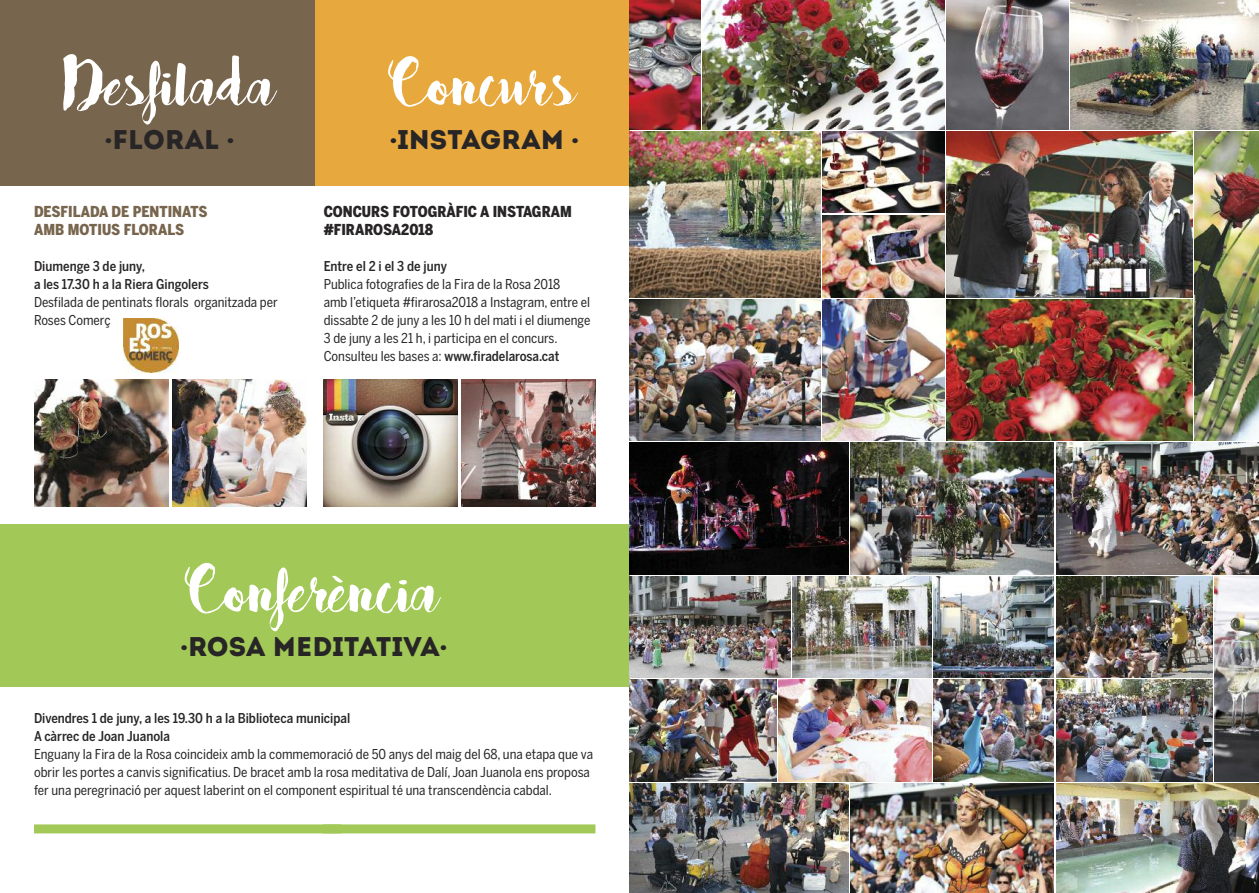
<style>
.page{position:relative;width:1259px;height:893px;background:#fff}
.page>*{position:absolute;margin:0;border:0;box-sizing:border-box;transform-origin:0 0}
.t1{font:75px "Bakery";letter-spacing:-.005em;color:#fff}
.t2{font:27px "Intro";color:#272526}
.t3{font:900 15px/18px "Benton Sans Cond";color:#272526}
.t4{font:900 15px/18px "Benton Sans Cond";color:#77654d}
.t5{font:13.5px/18px "Benton Sans Cond";color:#272526}
.t6{font:500 13.5px/18px "Benton Sans Cond";color:#272526}
.s1{font-weight:500}
</style>
<div class="page">
<div style="left:0;top:0;width:315px;height:185px;background:#77654d"></div>
<div style="left:315px;top:0;width:314px;height:185px;background:#e7a83e"></div>
<img style="left:34px;top:379px;width:134px;height:127px">
<img style="left:172px;top:379px;width:134px;height:127px">
<div style="left:0;top:524px;width:629px;height:163px;background:#a2c857"></div>
<img style="left:323px;top:379px;width:134px;height:127px">
<img style="left:461px;top:379px;width:134px;height:127px">
<div style="left:34px;top:824px;width:307px;height:9px;background:#a2c857"></div>
<div style="left:323px;top:824px;width:272px;height:9px;background:#a2c857"></div>
<img style="left:124px;top:319px;width:54px;height:54px">
<img style="left:629px;top:784px;width:219px;height:109px">
<img style="left:850px;top:784px;width:204px;height:109px">
<img style="left:1056px;top:784px;width:203px;height:109px">
<img style="left:629px;top:680px;width:147px;height:102px">
<img style="left:792px;top:576px;width:139px;height:102px">
<img style="left:629px;top:576px;width:161px;height:102px">
<img style="left:629px;top:443px;width:219px;height:131px">
<img style="left:629px;top:299px;width:191px;height:142px">
<img style="left:822px;top:299px;width:122px;height:142px">
<img style="left:947px;top:299px;width:245px;height:142px">
<img style="left:947px;top:132px;width:245px;height:165px">
<img style="left:822px;top:132px;width:122px;height:81px">
<img style="left:629px;top:132px;width:191px;height:165px">
<img style="left:629px;top:0;width:71px;height:130px">
<img style="left:702px;top:0;width:243px;height:130px">
<img style="left:947px;top:0;width:121px;height:130px">
<img style="left:1070px;top:0;width:189px;height:130px">
<img style="left:822px;top:215px;width:122px;height:82px">
<img style="left:1194px;top:132px;width:65px;height:309px">
<img style="left:850px;top:443px;width:204px;height:131px">
<img style="left:1056px;top:443px;width:203px;height:131px">
<img style="left:933px;top:576px;width:121px;height:102px">
<img style="left:1056px;top:576px;width:156px;height:102px">
<img style="left:778px;top:680px;width:153px;height:102px">
<img style="left:933px;top:680px;width:121px;height:102px">
<img style="left:1056px;top:680px;width:156px;height:102px">
<img style="left:1214px;top:576px;width:45px;height:206px">
<h1 class="t1" style="left:63px;top:48px;width:214px">Desfilada</h1>
<h2 class="t2" style="left:105px;top:124px;width:131px">.FLORAL .</h2>
<p class="t4" style="left:34px;top:203px;width:175px">DESFILADA DE PENTINATS<br>AMB MOTIUS FLORALS</p>
<p class="t6" style="left:34px;top:257px;width:176px">Diumenge 3 de juny,<br>a les 17.30 h a la Riera Gingolers</p>
<p class="t5" style="left:34px;top:294px;width:245px">Desfilada de pentinats florals organitzada per<br>Roses Comerç</p>
<h1 class="t1" style="left:392px;top:48px;width:185px">Concurs</h1>
<h2 class="t2" style="left:390px;top:124px;width:191px">.INSTAGRAM .</h2>
<p class="t3" style="left:324px;top:203px;width:250px">CONCURS FOTOGRÀFIC A INSTAGRAM #FIRAROSA2018</p>
<p class="t6" style="left:324px;top:257px;width:125px">Entre el 2 i el 3 de juny</p>
<p class="t5" style="left:324px;top:275px;width:268px">Publica fotografies de la Fira de la Rosa 2018<br>amb l’etiqueta #firarosa2018 a Instagram, entre el dissabte 2 de juny a les 10 h del mati i el diumenge 3 de juny a les 21 h, i participa en el concurs.<br>Consulteu les bases a: <span class="s1">www.firadelarosa.cat</span></p>
<h1 class="t1" style="left:189px;top:555px;width:252px">Conferència</h1>
<h2 class="t2" style="left:180px;top:631px;width:269px">.ROSA MEDITATIVA.</h2>
<p class="t6" style="left:34px;top:709px;width:318px">Divendres 1 de juny, a les 19.30 h a la Biblioteca municipal<br>A càrrec de Joan Juanola</p>
<p class="t5" style="left:34px;top:745px;width:560px">Enguany la Fira de la Rosa coincideix amb la commemoració de 50 anys del maig del 68, una etapa que va obrir les portes a canvis significatius. De bracet amb la rosa meditativa de Dalí, Joan Juanola ens proposa fer una peregrinació per aquest laberint on el component espiritual té una transcendència cabdal.</p>
</div>
